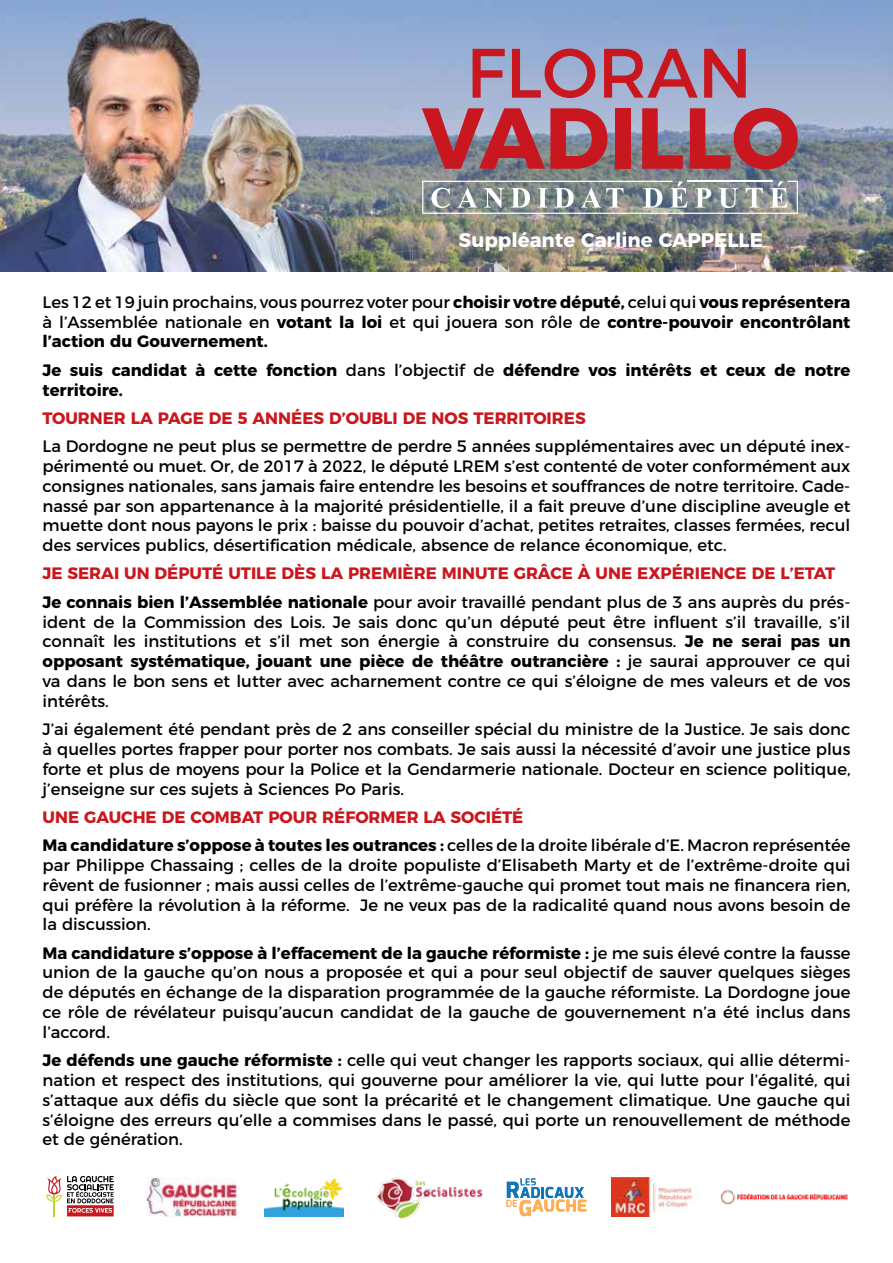
<style>
.page{position:relative;width:893px;height:1263px;background:#fff}
.page>*{position:absolute;margin:0;border:0;box-sizing:border-box;transform-origin:0 0}
.t1{font:700 19.65px "Montserrat";color:#fff}
.t2{font:16.5px/19.8px "Montserrat";color:#000;text-align:justify}
.t3{font:700 16.5px/19.8px "Montserrat";color:#000;text-align:justify}
.t4{font:700 16.5px/28.3px "Montserrat";color:#ca171e}
.s1{font-weight:400}
.s2{color:#000}
.s3{font-weight:400;color:#000}
.s4{font-weight:700}
.s5{font-weight:700;color:#ca171e}
</style>
<div class="page">
<img style="left:0;top:0;width:893px;height:272px">
<svg style="left:46px;top:1176px;width:68px;height:40px"></svg>
<img style="left:721px;top:1190px;width:127px;height:14px">
<img style="left:265px;top:1178px;width:78px;height:39px">
<img style="left:377px;top:1177px;width:105px;height:41px">
<img style="left:147px;top:1177px;width:90px;height:39px">
<img style="left:611px;top:1178px;width:81px;height:38px">
<svg style="left:506px;top:1178px;width:81px;height:39px"></svg>
<svg style="left:422px;top:108px;width:185px;height:61px"></svg>
<div style="left:615px;top:108px;width:16px;height:61px;background:#c9171f"></div>
<svg style="left:642px;top:108px;width:41px;height:61px"></svg>
<svg style="left:690px;top:108px;width:108px;height:61px"></svg>
<svg style="left:473px;top:49px;width:32px;height:49px"></svg>
<svg style="left:512px;top:49px;width:83px;height:49px"></svg>
<svg style="left:604px;top:49px;width:94px;height:49px"></svg>
<svg style="left:704px;top:49px;width:42px;height:49px"></svg>
<svg style="left:422px;top:181px;width:376px;height:33px"></svg>
<p class="t1" style="left:459px;top:224px;width:306px">Suppléante Carline CAPPELLE</p>
<p class="t3" style="left:43px;top:291px;width:809px"><span class="s1">Les 12 et 19 juin prochains, vous pourrez voter pour</span> choisir votre député, <span class="s1">celui qui</span> vous représentera <span class="s1">à l’Assemblée nationale en</span> votant la loi <span class="s1">et qui jouera son rôle de</span> contre-pouvoir encontrôlant l’action du Gouvernement.</p>
<p class="t3" style="left:43px;top:359px;width:809px">Je suis candidat à cette fonction <span class="s1">dans l’objectif de</span> défendre vos intérêts et ceux de notre territoire.</p>
<p class="t4" style="left:43px;top:402px;width:545px">TOURNER LA PAGE DE 5 ANNÉES D’OUBLI DE NOS TERRITOIRES</p>
<p class="t2" style="left:43px;top:435px;width:809px">La Dordogne ne peut plus se permettre de perdre 5 années supplémentaires avec un député inex&shy;périmenté ou muet. Or, de 2017 à 2022, le député LREM s’est contenté de voter conformément aux consignes nationales, sans jamais faire entendre les besoins et souffrances de notre territoire. Cade&shy;nassé par son appartenance à la majorité présidentielle, il a fait preuve d’une discipline aveugle et muette dont nous payons le prix : baisse du pouvoir d’achat, petites retraites, classes fermées, recul des services publics, désertification médicale, absence de relance économique, etc.</p>
<p class="t4" style="left:43px;top:558px;width:809px">JE SERAI UN DÉPUTÉ UTILE DÈS LA PREMIÈRE MINUTE GRÂCE À UNE EXPÉRIENCE DE L’ETAT<br><span class="s2">Je connais bien l’Assemblée nationale</span> <span class="s3">pour avoir travaillé pendant plus de 3 ans auprès du prés-</span></p>
<p class="t2" style="left:43px;top:610px;width:809px">ident de la Commission des Lois. Je sais donc qu’un député peut être influent s’il travaille, s’il connaît les institutions et s’il met son énergie à construire du consensus. <span class="s4">Je ne serai pas un opposant systématique, jouant une pièce de théâtre outrancière :</span> je saurai approuver ce qui va dans le bon sens et lutter avec acharnement contre ce qui s’éloigne de mes valeurs et de vos intérêts.</p>
<p class="t2" style="left:43px;top:718px;width:809px">J’ai également été pendant près de 2 ans conseiller spécial du ministre de la Justice. Je sais donc à quelles portes frapper pour porter nos combats. Je sais aussi la nécessité d’avoir une justice plus forte et plus de moyens pour la Police et la Gendarmerie nationale. Docteur en science politique, j’enseigne sur ces sujets à Sciences Po Paris.</p>
<p class="t2" style="left:43px;top:801px;width:809px;line-height:28.3px"><span class="s5">UNE GAUCHE DE COMBAT POUR RÉFORMER LA SOCIÉTÉ<br></span><span class="s4">Ma candidature s’oppose à toutes les outrances :</span> celles de la droite libérale d’E. Macron représentée</p>
<p class="t2" style="left:43px;top:854px;width:809px">par Philippe Chassaing ; celles de la droite populiste d’Elisabeth Marty et de l’extrême-droite qui rêvent de fusionner ; mais aussi celles de l’extrême-gauche qui promet tout mais ne financera rien, qui préfère la révolution à la réforme. Je ne veux pas de la radicalité quand nous avons besoin de la discussion.</p>
<p class="t2" style="left:43px;top:941px;width:809px"><span class="s4">Ma candidature s’oppose à l’effacement de la gauche réformiste :</span> je me suis élevé contre la fausse union de la gauche qu’on nous a proposée et qui a pour seul objectif de sauver quelques sièges de députés en échange de la disparation programmée de la gauche réformiste. La Dordogne joue ce rôle de révélateur puisqu’aucun candidat de la gauche de gouvernement n’a été inclus dans l’accord.</p>
<p class="t2" style="left:43px;top:1049px;width:809px"><span class="s4">Je défends une gauche réformiste :</span> celle qui veut changer les rapports sociaux, qui allie détermi&shy;nation et respect des institutions, qui gouverne pour améliorer la vie, qui lutte pour l’égalité, qui s’attaque aux défis du siècle que sont la précarité et le changement climatique. Une gauche qui s’éloigne des erreurs qu’elle a commises dans le passé, qui porte un renouvellement de méthode et de génération.</p>
</div>
